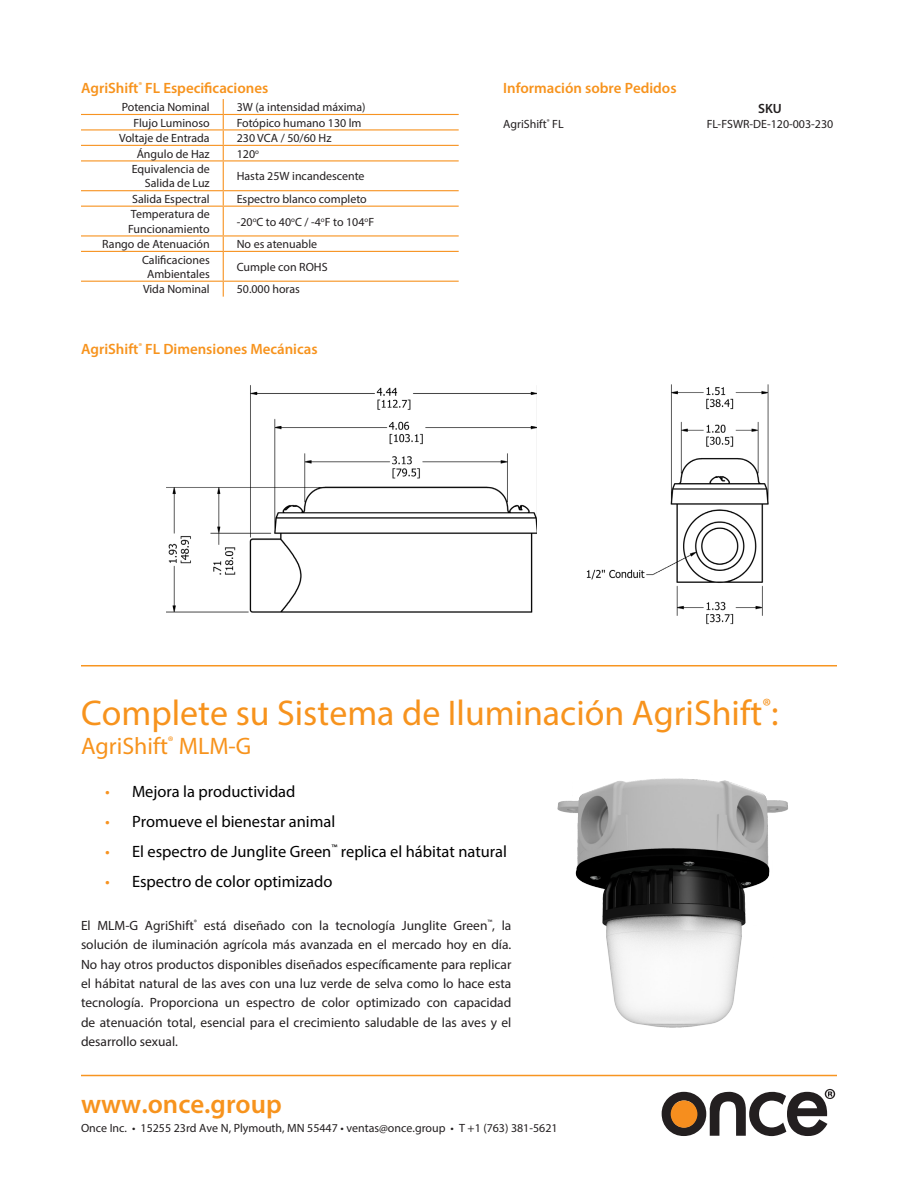
<style>
.page{position:relative;width:918px;height:1188px;background:#fff}
.page>*{position:absolute;margin:0;border:0;box-sizing:border-box;transform-origin:0 0}
.t1{font:35.85px "Myriad Pro";color:#f7931d}
.t2{font:600 26.85px "Myriad Pro";color:#f7931d}
.t3{font:23.85px "Myriad Pro";color:#f7931d}
.t4{font:16.5px "Myriad Pro";color:#000}
.t5{font:600 15px "Myriad Pro";color:#f7931d}
.t6{font:13.5px/19.5px "Myriad Pro";color:#231f20;text-align:justify}
.t7{font:600 13.5px "Myriad Pro";color:#231f20}
.t8{font:12px "Myriad Pro";color:#231f20}
.s1{font-style:italic;color:#f79321}
</style>
<div class="page">
<img style="left:166px;top:385px;width:371px;height:228px">
<hr style="left:81px;top:665px;width:756px;height:1px;background:#f79521">
<img style="left:586px;top:384px;width:183px;height:241px">
<svg style="left:662px;top:1089px;width:173px;height:47px"></svg>
<hr style="left:81px;top:1075px;width:756px;height:1px;background:#f79521">
<img style="left:557px;top:778px;width:231px;height:250px">
<hr style="left:81px;top:114px;width:142px;height:1px;background:#f79321">
<hr style="left:223px;top:114px;width:236px;height:1px;background:#f79321">
<hr style="left:81px;top:129px;width:142px;height:1px;background:#f79321">
<hr style="left:223px;top:129px;width:236px;height:1px;background:#f79321">
<hr style="left:81px;top:145px;width:142px;height:1px;background:#f79321">
<hr style="left:223px;top:145px;width:236px;height:1px;background:#f79321">
<hr style="left:81px;top:160px;width:142px;height:1px;background:#f79321">
<hr style="left:223px;top:160px;width:236px;height:1px;background:#f79321">
<hr style="left:81px;top:190px;width:142px;height:1px;background:#f79321">
<hr style="left:223px;top:190px;width:236px;height:1px;background:#f79321">
<hr style="left:81px;top:206px;width:142px;height:1px;background:#f79321">
<hr style="left:223px;top:206px;width:236px;height:1px;background:#f79321">
<hr style="left:81px;top:235px;width:142px;height:2px;background:#f79321">
<hr style="left:223px;top:235px;width:236px;height:2px;background:#f79321">
<hr style="left:81px;top:251px;width:142px;height:1px;background:#f79321">
<hr style="left:223px;top:251px;width:236px;height:1px;background:#f79321">
<hr style="left:81px;top:281px;width:142px;height:1px;background:#f79321">
<hr style="left:223px;top:281px;width:236px;height:1px;background:#f79321">
<svg style="left:223px;top:99px;width:1px;height:198px"></svg>
<p class="t5" style="left:81px;top:78px;width:189px">AgriShift<sup>®</sup> FL Especificaciones</p>
<p class="t8" style="left:122px;top:100px;width:90px">Potencia Nominal</p>
<p class="t8" style="left:237px;top:100px;width:130px">3W (a intensidad máxima)</p>
<p class="t8" style="left:133px;top:115px;width:78px">Flujo Luminoso</p>
<p class="t8" style="left:237px;top:115px;width:126px">Fotópico humano 130 lm</p>
<p class="t8" style="left:119px;top:131px;width:92px">Voltaje de Entrada</p>
<p class="t8" style="left:237px;top:131px;width:96px">230 VCA / 50/60 Hz</p>
<p class="t8" style="left:137px;top:146px;width:75px">Ángulo de Haz</p>
<p class="t8" style="left:237px;top:146px;width:24px">120<sup>o</sup></p>
<p class="t8" style="left:132px;top:162px;width:80px">Equivalencia de</p>
<p class="t8" style="left:145px;top:176px;width:66px">Salida de Luz</p>
<p class="t8" style="left:237px;top:169px;width:129px">Hasta 25W incandescente</p>
<p class="t8" style="left:132px;top:191px;width:79px">Salida Espectral</p>
<p class="t8" style="left:237px;top:191px;width:132px">Espectro blanco completo</p>
<p class="t8" style="left:131px;top:207px;width:80px">Temperatura de</p>
<p class="t8" style="left:128px;top:221px;width:83px">Funcionamiento</p>
<p class="t8" style="left:237px;top:214px;width:139px">-20<sup>o</sup>C to 40<sup>o</sup>C / -4<sup>o</sup>F to 104<sup>o</sup>F</p>
<p class="t8" style="left:102px;top:237px;width:109px">Rango de Atenuación</p>
<p class="t8" style="left:237px;top:237px;width:82px">No es atenuable</p>
<p class="t8" style="left:142px;top:252px;width:69px">Calificaciones</p>
<p class="t8" style="left:147px;top:267px;width:64px">Ambientales</p>
<p class="t8" style="left:237px;top:259px;width:92px">Cumple con ROHS</p>
<p class="t8" style="left:143px;top:282px;width:68px">Vida Nominal</p>
<p class="t8" style="left:237px;top:282px;width:65px">50.000 horas</p>
<p class="t5" style="left:81px;top:339px;width:238px">AgriShift<sup>®</sup> FL Dimensiones Mecánicas</p>
<p class="t5" style="left:503px;top:79px;width:175px">Información sobre Pedidos</p>
<p class="t7" style="left:758px;top:99px;width:25px">SKU</p>
<p class="t8" style="left:503px;top:117px;width:62px">AgriShift<sup>®</sup> FL</p>
<p class="t8" style="left:707px;top:117px;width:128px">FL-FSWR-DE-120-003-230</p>
<p class="t1" style="left:81px;top:691px;width:699px">Complete su Sistema de Iluminación AgriShift<sup>®</sup>:</p>
<p class="t3" style="left:81px;top:731px;width:172px">AgriShift<sup>®</sup> MLM-G</p>
<p class="t4" style="left:105px;top:781px;width:192px"><span class="s1">•</span> Mejora la productividad</p>
<p class="t4" style="left:105px;top:811px;width:232px"><span class="s1">•</span> Promueve el bienestar animal</p>
<p class="t4" style="left:105px;top:841px;width:404px"><span class="s1">•</span> El espectro de Junglite Green<sup>™</sup> replica el hábitat natural</p>
<p class="t4" style="left:105px;top:871px;width:229px"><span class="s1">•</span> Espectro de color optimizado</p>
<p class="t6" style="left:81px;top:915px;width:432px">El MLM-G AgriShift<sup>®</sup> está diseñado con la tecnología Junglite Green<sup>™</sup>, la solución de iluminación agrícola más avanzada en el mercado hoy en día.<br>No hay otros productos disponibles diseñados específicamente para replicar el hábitat natural de las aves con una luz verde de selva como lo hace esta tecnología. Proporciona un espectro de color optimizado con capacidad de atenuación total, esencial para el crecimiento saludable de las aves y el desarrollo sexual.</p>
<p class="t2" style="left:81px;top:1087px;width:202px">www.once.group</p>
<p class="t8" style="left:81px;top:1121px;width:478px">Once Inc. • 15255 23rd Ave N, Plymouth, MN 55447 • ventas@once.group • T +1 (763) 381-5621</p>
</div>
